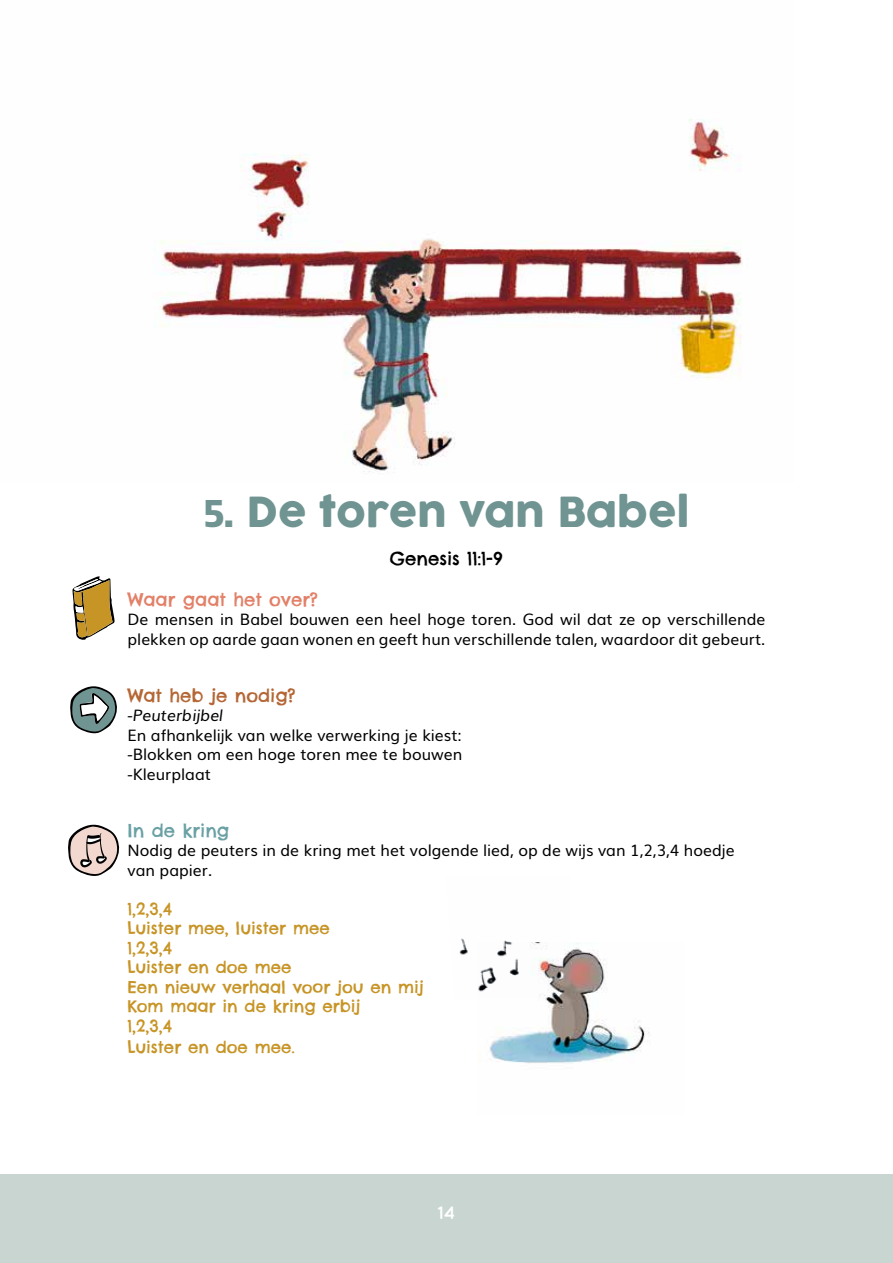
<style>
.page{position:relative;width:893px;height:1263px;background:#fff}
.page>*{position:absolute;margin:0;border:0;box-sizing:border-box;transform-origin:0 0}
.t1{font:40.5px "Cocogoose";color:#6f9491}
.t2{font:18px "Chelsea Market Pro";color:#e28068}
.t3{font:18px "Chelsea Market Pro";color:#b46735}
.t4{font:18px "Chelsea Market Pro";color:#000}
.t5{font:18px "Chelsea Market Pro";color:#6aa1a4}
.t6{font:700 18px "Quicksand";color:#fff}
.t7{font:16.5px/19.5px "Chelsea Market Pro";color:#c79426}
.t8{font:15.75px/19.5px "Muli";color:#000}
.t9{font:italic 15.75px "Muli";color:#000}
.s1{font-family:"Almaq Refined"}
</style>
<div class="page">
<div style="left:0;top:1174px;width:893px;height:89px;background:#c8d5d0"></div>
<svg style="left:68px;top:824px;width:52px;height:52px"></svg>
<svg style="left:70px;top:686px;width:47px;height:48px"></svg>
<svg style="left:73px;top:576px;width:42px;height:64px"></svg>
<img style="left:489px;top:943px;width:160px;height:121px">
<img style="left:459px;top:938px;width:111px;height:61px">
<img style="left:160px;top:119px;width:582px;height:353px">
<h1 class="t1" style="left:204px;top:484px;width:487px"><span class="s1">5.</span> De toren van Babel</h1>
<p class="t4" style="left:390px;top:547px;width:115px">Genesis 11:1-9</p>
<p class="t2" style="left:128px;top:588px;width:192px">Waar gaat het over?</p>
<p class="t8" style="left:128px;top:609px;width:639px">De mensen in Babel bouwen een heel hoge toren. God wil dat ze op verschillende plekken op aarde gaan wonen en geeft hun verschillende talen, waardoor dit gebeurt.</p>
<p class="t3" style="left:128px;top:684px;width:169px">Wat heb je nodig?</p>
<p class="t9" style="left:128px;top:703px;width:97px">-Peuterbijbel</p>
<p class="t8" style="left:128px;top:724px;width:336px;text-align:justify">En afhankelijk van welke verwerking je kiest: -Blokken om een hoge toren mee te bouwen -Kleurplaat</p>
<p class="t5" style="left:128px;top:819px;width:103px">In de kring</p>
<p class="t8" style="left:128px;top:840px;width:609px">Nodig de peuters in de kring met het volgende lied, op de wijs van 1,2,3,4 hoedje van papier.</p>
<p class="t7" style="left:128px;top:899px;width:298px">1,2,3,4<br>Luister mee, luister mee<br>1,2,3,4<br>Luister en doe mee<br>Een nieuw verhaal voor jou en mij<br>Kom maar in de kring erbij<br>1,2,3,4</p>
<p class="t7" style="left:128px;top:1037px;width:169px">Luister en doe mee.</p>
<p class="t6" style="left:437px;top:1202px;width:19px">14</p>
</div>
